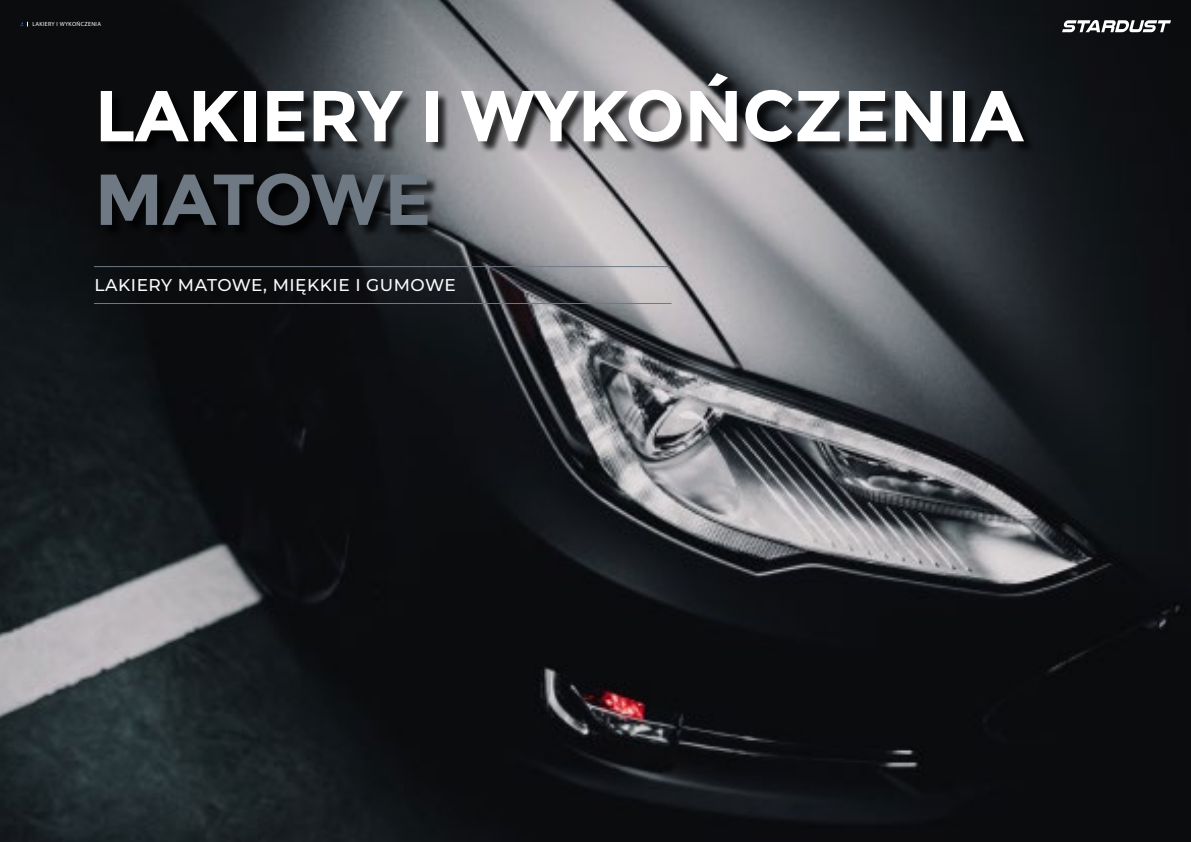
<style>
.page{position:relative;width:1191px;height:842px;background:#fff}
.page>*{position:absolute;margin:0;border:0;box-sizing:border-box;transform-origin:0 0}
.titre_page_pres{font:700 72px/83.6px "Montserrat";letter-spacing:-.01em;color:#fff}
.sous_titre_page{font:500 17px "Montserrat";letter-spacing:.03em;color:#fafcfc}
.t1{font:6px "Myriad Pro";letter-spacing:.05em;color:#fff}
.s1{color:#6e7984}
</style>
<div class="page">
<img style="left:0;top:0;width:1191px;height:842px">
<hr style="left:94px;top:266px;width:576px;height:1px;background:#6e7984">
<hr style="left:94px;top:303px;width:577px;height:1px;background:#6e7984">
<svg style="left:1062px;top:20px;width:109px;height:12px"></svg>
<div style="left:102px;top:75px;width:933px;height:163px;background:#000;opacity:.75"></div>
<svg style="left:20px;top:22px;width:8px;height:4px"></svg>
<p class="t1" style="left:32px;top:21px;width:70px">LAKIERY I WYKOŃCZENIA</p>
<p class="titre_page_pres" style="left:95px;top:74px;width:930px">LAKIERY I WYKOŃCZENIA<br><span class="s1">MATOWE</span></p>
<p class="sous_titre_page" style="left:95px;top:273px;width:363px">LAKIERY MATOWE, MIĘKKIE I GUMOWE</p>
</div>
